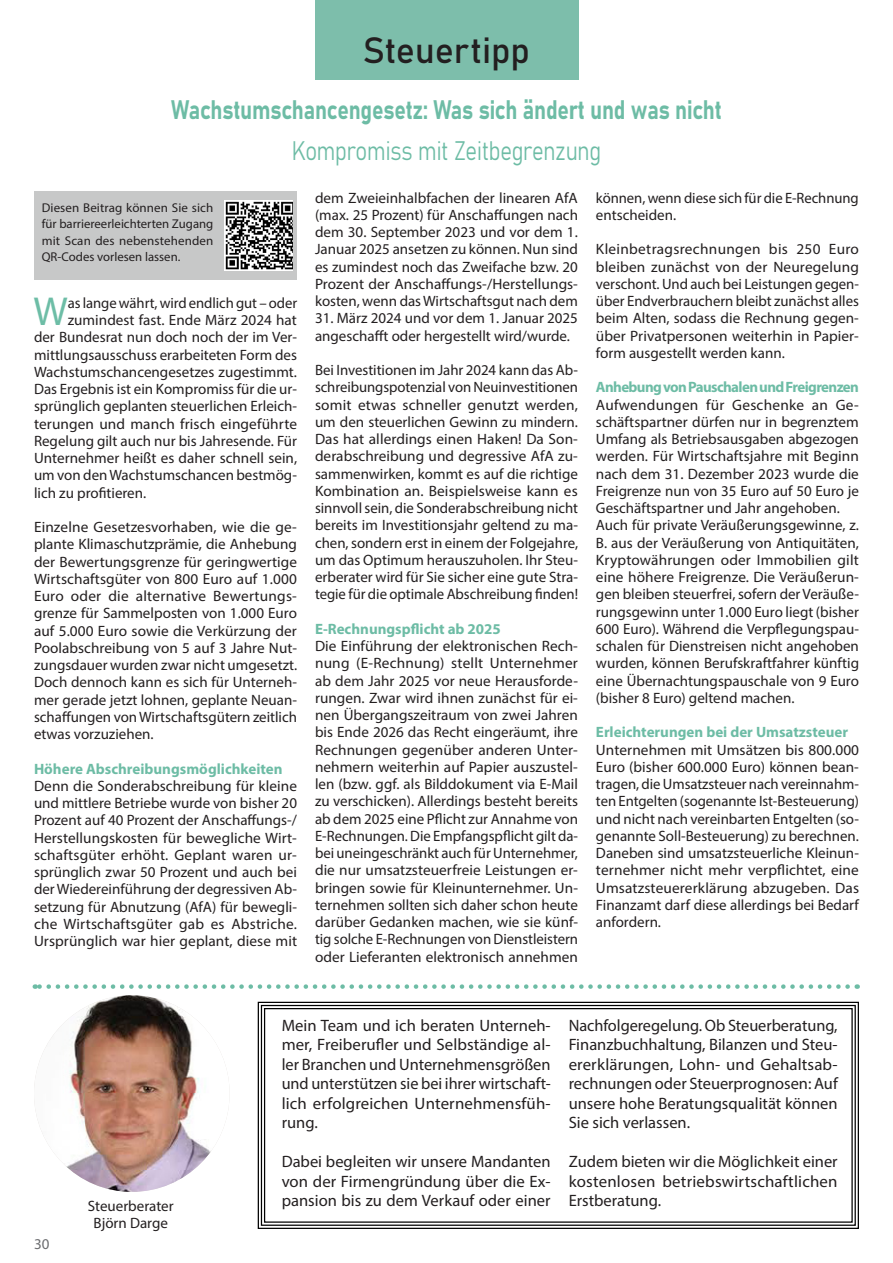
<style>
.page{position:relative;width:893px;height:1263px;background:#fff}
.page>*{position:absolute;margin:0;border:0;box-sizing:border-box;transform-origin:0 0}
.Blocksatz_Zwei{font:40.65px "Myriad Pro";color:#6dbda6}
.Title___Tip{font:36px "Bahnschrift";letter-spacing:-.005em;color:#231f20}
.t1{font:26.4px "Bahnschrift";letter-spacing:-.01em;color:#6dbca5;scale:.82 1}
.Blocksatz_Zwei-2{font:16.5px/19.5px "Myriad Pro";color:#231f20;text-align:justify}
.Blocksatz_Zwei-3{font:15px/17.2px "Myriad Pro";color:#231f20;text-align:justify}
.Blocksatz_Zwei-4{font:700 15px "Myriad Pro";color:#6dbca5}
.Blocksatz_Zwei-5{font:700 15px "Myriad Pro";letter-spacing:-.04em;color:#6dbca5}
.t2{font:15px "Myriad Pro";color:#6c6d70}
.Blocksatz_Zwei-6{font:12.75px/16.5px "Myriad Pro";letter-spacing:.005em;color:#231f20;text-align:justify}
</style>
<div class="page">
<div style="left:315px;top:0;width:263px;height:79px;background:#7dbeab"></div>
<svg style="left:257px;top:1001px;width:602px;height:228px"></svg>
<div style="left:261px;top:1005px;width:595px;height:221px;border:1px solid #000"></div>
<div style="left:264px;top:1008px;width:589px;height:215px;border:1px solid #000"></div>
<img style="left:34px;top:995px;width:180px;height:197px">
<svg style="left:35px;top:984px;width:813px;height:5px"></svg>
<div style="left:34px;top:191px;width:263px;height:89px;background:#c7c8c8"></div>
<img style="left:224px;top:200px;width:68px;height:71px">
<p class="Title___Tip" style="left:363px;top:23px;width:169px">Steuertipp</p>
<p class="t1" style="left:171px;top:90px;width:673px">Wachstumschancengesetz: Was sich ändert und was nicht</p>
<p class="t1" style="left:292px;top:130px;width:378px">Kompromiss mit Zeitbegrenzung</p>
<p class="Blocksatz_Zwei-6" style="left:42px;top:199px;width:173px">Diesen Beitrag können Sie sich für barriereerleichterten Zugang mit Scan des nebenstehenden QR-Codes vorlesen lassen.</p>
<p class="Blocksatz_Zwei" style="left:33px;top:286px;width:36px">W</p>
<p class="Blocksatz_Zwei-3" style="left:68px;top:294px;width:231px">as lange währt, wird endlich gut – oder</p>
<p class="Blocksatz_Zwei-3" style="left:68px;top:311px;width:231px">zumindest fast. Ende März 2024 hat</p>
<p class="Blocksatz_Zwei-3" style="left:34px;top:328px;width:264px">der Bundesrat nun doch noch der im Ver-</p>
<p class="Blocksatz_Zwei-3" style="left:34px;top:346px;width:264px">mittlungsausschuss erarbeiteten Form des</p>
<p class="Blocksatz_Zwei-3" style="left:34px;top:363px;width:265px">Wachstumschancengesetzes zugestimmt.</p>
<p class="Blocksatz_Zwei-3" style="left:34px;top:380px;width:264px">Das Ergebnis ist ein Kompromiss für die ur-</p>
<p class="Blocksatz_Zwei-3" style="left:34px;top:397px;width:264px">sprünglich geplanten steuerlichen Erleich-</p>
<p class="Blocksatz_Zwei-3" style="left:34px;top:415px;width:265px">terungen und manch frisch eingeführte</p>
<p class="Blocksatz_Zwei-3" style="left:34px;top:432px;width:264px">Regelung gilt auch nur bis Jahresende. Für</p>
<p class="Blocksatz_Zwei-3" style="left:34px;top:449px;width:265px">Unternehmer heißt es daher schnell sein,</p>
<p class="Blocksatz_Zwei-3" style="left:34px;top:466px;width:264px">um von den Wachstumschancen bestmög-</p>
<p class="Blocksatz_Zwei-3" style="left:34px;top:484px;width:114px">lich zu profitieren.</p>
<p class="Blocksatz_Zwei-3" style="left:34px;top:518px;width:265px">Einzelne Gesetzesvorhaben, wie die ge&shy;plante Klimaschutzprämie, die Anhebung der Bewertungsgrenze für geringwertige Wirtschaftsgüter von 800 Euro auf 1.000<br>Euro oder die alternative Bewertungs&shy;grenze für Sammelposten von 1.000 Euro auf 5.000 Euro sowie die Verkürzung der Poolabschreibung von 5 auf 3 Jahre Nut&shy;zungsdauer wurden zwar nicht umgesetzt.<br>Doch dennoch kann es sich für Unterneh&shy;mer gerade jetzt lohnen, geplante Neuan&shy;schaffungen von Wirtschaftsgütern zeitlich etwas vorzuziehen.</p>
<p class="Blocksatz_Zwei-4" style="left:34px;top:759px;width:250px">Höhere Abschreibungsmöglichkeiten</p>
<p class="Blocksatz_Zwei-3" style="left:34px;top:777px;width:265px">Denn die Sonderabschreibung für kleine und mittlere Betriebe wurde von bisher 20<br>Prozent auf 40 Prozent der Anschaffungs-/ Herstellungskosten für bewegliche Wirt&shy;schaftsgüter erhöht. Geplant waren ur&shy;sprünglich zwar 50 Prozent und auch bei der Wiedereinführung der degressiven Ab&shy;setzung für Abnutzung (AfA) für bewegli&shy;che Wirtschaftsgüter gab es Abstriche.<br>Ursprünglich war hier geplant, diese mit</p>
<p class="Blocksatz_Zwei-3" style="left:315px;top:189px;width:264px">dem Zweieinhalbfachen der linearen AfA (max. 25 Prozent) für Anschaffungen nach dem 30. September 2023 und vor dem 1.<br>Januar 2025 ansetzen zu können. Nun sind es zumindest noch das Zweifache bzw. 20<br>Prozent der Anschaffungs-/Herstellungs&shy;kosten, wenn das Wirtschaftsgut nach dem</p>
<p class="Blocksatz_Zwei-3" style="left:315px;top:309px;width:264px">31. März 2024 und vor dem 1. Januar 2025 angeschafft oder hergestellt wird/wurde.</p>
<p class="Blocksatz_Zwei-3" style="left:315px;top:361px;width:265px">Bei Investitionen im Jahr 2024 kann das Ab&shy;schreibungspotenzial von Neuinvestitionen somit etwas schneller genutzt werden, um den steuerlichen Gewinn zu mindern.<br>Das hat allerdings einen Haken! Da Son&shy;derabschreibung und degressive AfA zu&shy;sammenwirken, kommt es auf die richtige Kombination an. Beispielsweise kann es sinnvoll sein, die Sonderabschreibung nicht bereits im Investitionsjahr geltend zu ma&shy;chen, sondern erst in einem der Folgejahre, um das Optimum herauszuholen. Ihr Steu&shy;erberater wird für Sie sicher eine gute Stra&shy;tegie für die optimale Abschreibung finden!</p>
<p class="Blocksatz_Zwei-4" style="left:315px;top:619px;width:187px">E-Rechnungspflicht ab 2025</p>
<p class="Blocksatz_Zwei-3" style="left:315px;top:637px;width:265px">Die Einführung der elektronischen Rech&shy;nung (E-Rechnung) stellt Unternehmer ab dem Jahr 2025 vor neue Herausforde&shy;rungen. Zwar wird ihnen zunächst für ei&shy;nen Übergangszeitraum von zwei Jahren bis Ende 2026 das Recht eingeräumt, ihre Rechnungen gegenüber anderen Unter&shy;nehmern weiterhin auf Papier auszustel&shy;len (bzw. ggf. als Bilddokument via E-Mail zu verschicken). Allerdings besteht bereits ab dem 2025 eine Pflicht zur Annahme von E-Rechnungen. Die Empfangspflicht gilt da&shy;bei uneingeschränkt auch für Unternehmer, die nur umsatzsteuerfreie Leistungen er&shy;bringen sowie für Kleinunternehmer. Un&shy;ternehmen sollten sich daher schon heute darüber Gedanken machen, wie sie künf&shy;tig solche E-Rechnungen von Dienstleistern oder Lieferanten elektronisch annehmen</p>
<p class="Blocksatz_Zwei-3" style="left:596px;top:189px;width:264px">können, wenn diese sich für die E-Rechnung entscheiden.</p>
<p class="Blocksatz_Zwei-3" style="left:596px;top:240px;width:264px">Kleinbetragsrechnungen bis 250 Euro bleiben zunächst von der Neuregelung verschont. Und auch bei Leistungen gegen&shy;über Endverbrauchern bleibt zunächst alles beim Alten, sodass die Rechnung gegen&shy;über Privatpersonen weiterhin in Papier&shy;form ausgestellt werden kann.</p>
<p class="Blocksatz_Zwei-5" style="left:596px;top:378px;width:264px">Anhebung von Pauschalen und Freigrenzen</p>
<p class="Blocksatz_Zwei-3" style="left:596px;top:396px;width:265px">Aufwendungen für Geschenke an Ge&shy;schäftspartner dürfen nur in begrenztem Umfang als Betriebsausgaben abgezogen werden. Für Wirtschaftsjahre mit Beginn nach dem 31. Dezember 2023 wurde die Freigrenze nun von 35 Euro auf 50 Euro je Geschäftspartner und Jahr angehoben.</p>
<p class="Blocksatz_Zwei-3" style="left:596px;top:516px;width:265px">Auch für private Veräußerungsgewinne, z.<br>B. aus der Veräußerung von Antiquitäten, Kryptowährungen oder Immobilien gilt eine höhere Freigrenze. Die Veräußerun&shy;gen bleiben steuerfrei, sofern der Veräuße&shy;rungsgewinn unter 1.000 Euro liegt (bisher 600 Euro). Während die Verpflegungspau&shy;schalen für Dienstreisen nicht angehoben wurden, können Berufskraftfahrer künftig eine Übernachtungspauschale von 9 Euro (bisher 8 Euro) geltend machen.</p>
<p class="Blocksatz_Zwei-4" style="left:596px;top:723px;width:254px">Erleichterungen bei der Umsatzsteuer</p>
<p class="Blocksatz_Zwei-3" style="left:596px;top:741px;width:265px">Unternehmen mit Umsätzen bis 800.000<br>Euro (bisher 600.000 Euro) können bean&shy;tragen, die Umsatzsteuer nach vereinnahm&shy;ten Entgelten (sogenannte Ist-Besteuerung) und nicht nach vereinbarten Entgelten (so&shy;genannte Soll-Besteuerung) zu berechnen.<br>Daneben sind umsatzsteuerliche Kleinun&shy;ternehmer nicht mehr verpflichtet, eine Umsatzsteuererklärung abzugeben. Das Finanzamt darf diese allerdings bei Bedarf anfordern.</p>
<p class="t2" style="left:34px;top:1234px;width:17px">30</p>
<p class="Blocksatz_Zwei-3" style="left:88px;top:1197px;width:87px">Steuerberater</p>
<p class="Blocksatz_Zwei-3" style="left:94px;top:1214px;width:76px">Björn Darge</p>
<p class="Blocksatz_Zwei-2" style="left:282px;top:1015px;width:270px">Mein Team und ich beraten Unterneh&shy;mer, Freiberufler und Selbständige al&shy;ler Branchen und Unternehmensgrößen und unterstützen sie bei ihrer wirtschaft&shy;lich erfolgreichen Unternehmensfüh&shy;rung.</p>
<p class="Blocksatz_Zwei-2" style="left:282px;top:1151px;width:270px">Dabei begleiten wir unsere Mandanten von der Firmengründung über die Ex&shy;pansion bis zu dem Verkauf oder einer</p>
<p class="Blocksatz_Zwei-2" style="left:569px;top:1015px;width:271px">Nachfolgeregelung. Ob Steuerberatung, Finanzbuchhaltung, Bilanzen und Steu&shy;ererklärungen, Lohn- und Gehaltsab&shy;rechnungen oder Steuerprognosen: Auf unsere hohe Beratungsqualität können Sie sich verlassen.</p>
<p class="Blocksatz_Zwei-2" style="left:569px;top:1151px;width:270px">Zudem bieten wir die Möglichkeit einer kostenlosen betriebswirtschaftlichen Erstberatung.</p>
</div>
